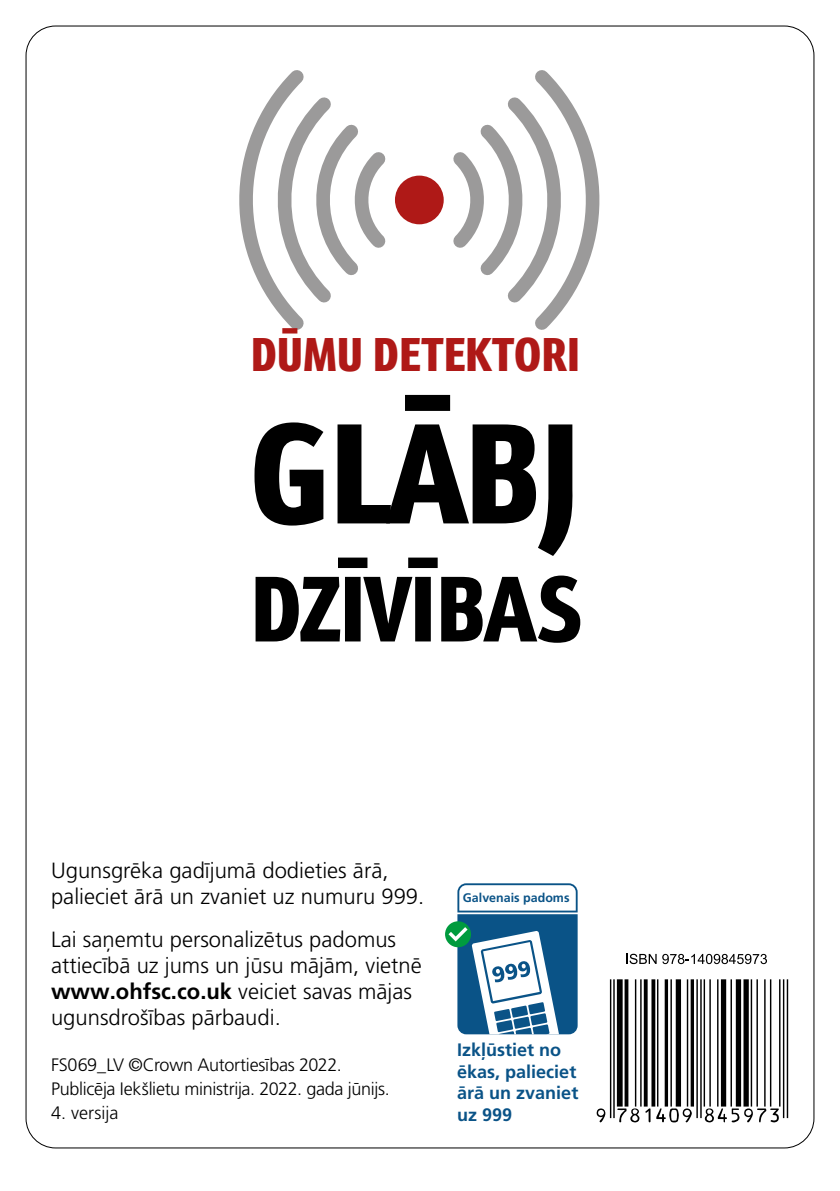
<style>
.page{position:relative;width:840px;height:1191px;background:#fff}
.page>*{position:absolute;margin:0;border:0;box-sizing:border-box;transform-origin:0 0}
.t1{font:900 144px "Schnebel Sans ME Comp";color:#000}
.t2{font:900 94px "Schnebel Sans ME Comp";color:#000}
.t3{font:900 48px "Schnebel Sans ME Comp";color:#af1917}
.Call_to_action_back{font:300 22px/26px "Frutiger LT Pro";color:#000}
.Small_print_back_cov{font:300 18px "Frutiger LT Pro";letter-spacing:-.015em;color:#000}
.t4{font:700 18px/21.6px "Frutiger LT Pro";color:#0a5387}
.t5{font:700 12.4px "Frutiger LT Std";color:#0a5387}
.s1{font-weight:700}
</style>
<div class="page">
<svg style="left:239px;top:70px;width:361px;height:260px"></svg>
<svg style="left:445px;top:921px;width:26px;height:26px"></svg>
<svg style="left:448px;top:883px;width:129px;height:151px"></svg>
<svg style="left:600px;top:953px;width:189px;height:170px"></svg>
<hr style="left:609px;top:979px;width:2px;height:139px;background:#000">
<hr style="left:613px;top:979px;width:1px;height:139px;background:#000">
<div style="left:616px;top:979px;width:6px;height:127px;background:#000"></div>
<svg style="left:624px;top:979px;width:4px;height:127px"></svg>
<hr style="left:634px;top:979px;width:2px;height:127px;background:#000">
<hr style="left:639px;top:979px;width:2px;height:127px;background:#000">
<svg style="left:643px;top:979px;width:4px;height:127px"></svg>
<svg style="left:651px;top:979px;width:4px;height:127px"></svg>
<hr style="left:656px;top:979px;width:2px;height:127px;background:#000">
<hr style="left:664px;top:979px;width:3px;height:127px;background:#000">
<hr style="left:670px;top:979px;width:1px;height:127px;background:#000">
<div style="left:675px;top:979px;width:5px;height:127px;background:#000"></div>
<hr style="left:686px;top:979px;width:1px;height:127px;background:#000">
<hr style="left:690px;top:979px;width:3px;height:127px;background:#000">
<hr style="left:696px;top:979px;width:1px;height:139px;background:#000">
<hr style="left:699px;top:979px;width:2px;height:139px;background:#000">
<hr style="left:703px;top:979px;width:1px;height:127px;background:#000">
<hr style="left:709px;top:979px;width:1px;height:127px;background:#000">
<hr style="left:716px;top:979px;width:2px;height:127px;background:#000">
<div style="left:720px;top:979px;width:5px;height:127px;background:#000"></div>
<hr style="left:730px;top:979px;width:1px;height:127px;background:#000">
<div style="left:735px;top:979px;width:5px;height:127px;background:#000"></div>
<div style="left:743px;top:979px;width:5px;height:127px;background:#000"></div>
<hr style="left:750px;top:979px;width:1px;height:127px;background:#000">
<hr style="left:756px;top:979px;width:1px;height:127px;background:#000">
<hr style="left:763px;top:979px;width:2px;height:127px;background:#000">
<hr style="left:769px;top:979px;width:2px;height:127px;background:#000">
<hr style="left:778px;top:979px;width:2px;height:127px;background:#000">
<hr style="left:782px;top:979px;width:1px;height:139px;background:#000">
<hr style="left:786px;top:979px;width:1px;height:139px;background:#000">
<svg style="left:596px;top:1108px;width:9px;height:14px"></svg>
<svg style="left:617px;top:1108px;width:22px;height:14px"></svg>
<svg style="left:645px;top:1108px;width:5px;height:14px"></svg>
<svg style="left:656px;top:1108px;width:35px;height:14px"></svg>
<svg style="left:704px;top:1108px;width:74px;height:14px"></svg>
<svg style="left:626px;top:953px;width:30px;height:11px"></svg>
<svg style="left:662px;top:954px;width:104px;height:10px"></svg>
<h3 class="t3" style="left:250px;top:312px;width:331px">DŪMU DETEKTORI</h3>
<h1 class="t1" style="left:250px;top:344px;width:332px">GLĀBJ</h1>
<h2 class="t2" style="left:250px;top:524px;width:331px">DZĪVĪBAS</h2>
<p class="Call_to_action_back" style="left:51px;top:857px;width:374px">Ugunsgrēka gadījumā dodieties ārā, palieciet ārā un zvaniet uz numuru 999.</p>
<p class="Call_to_action_back" style="left:51px;top:926px;width:372px">Lai saņemtu personalizētus padomus attiecībā uz jums un jūsu mājām, vietnē <span class="s1">www.ohfsc.co.uk</span> veiciet savas mājas ugunsdrošības pārbaudi.</p>
<p class="Small_print_back_cov" style="left:51px;top:1054px;width:292px">FS069_LV ©Crown Autortiesības 2022.</p>
<p class="Small_print_back_cov" style="left:51px;top:1078px;width:340px">Publicēja Iekšlietu ministrija. 2022. gada jūnijs.</p>
<p class="Small_print_back_cov" style="left:51px;top:1102px;width:69px">4. versija</p>
<p class="t5" style="left:462px;top:890px;width:108px">Galvenais padoms</p>
<p class="t4" style="left:457px;top:1039px;width:123px">Izkļūstiet no ēkas, palieciet ārā un zvaniet uz 999</p>
</div>
